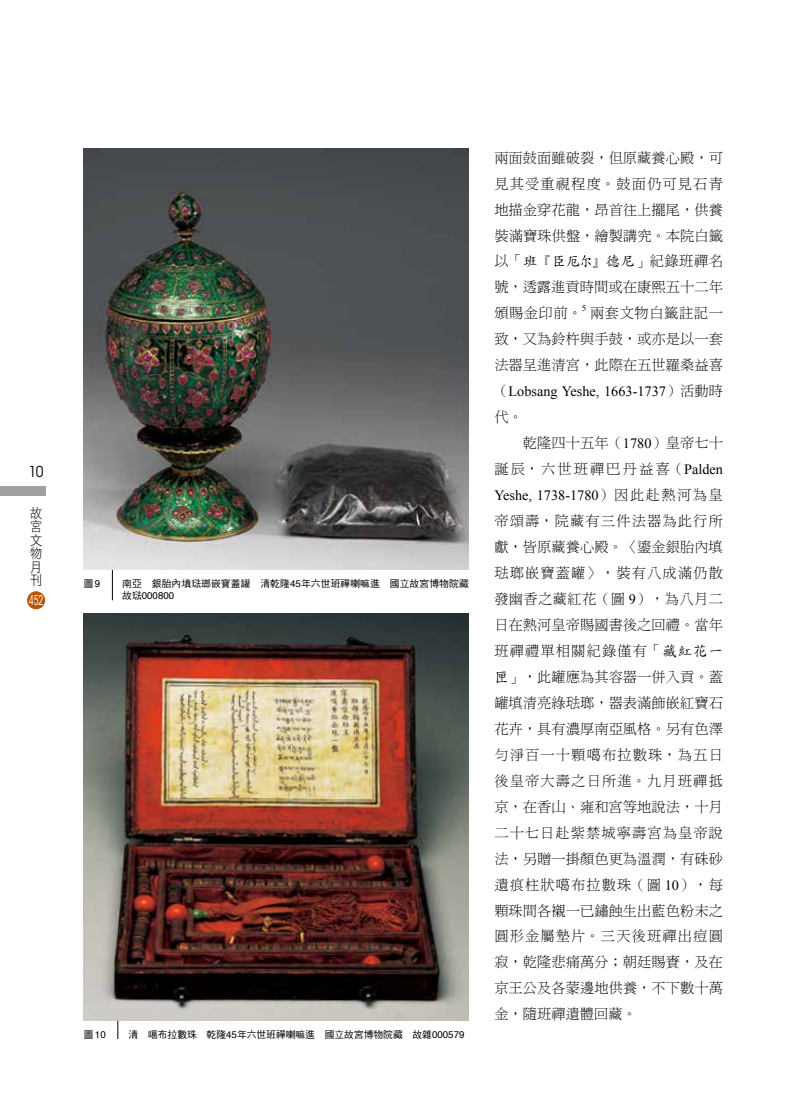
<style>
.page{position:relative;width:808px;height:1106px;background:#fff}
.page>*{position:absolute;margin:0;border:0;box-sizing:border-box;transform-origin:0 0}
.t1{font:condensed 15px "ITC Avant Garde Std";color:#000}
.t2{font:14.25px/26px "DF Ming Std W3";letter-spacing:.005em;color:#000;text-align:justify}
.t3{font:14.25px "Times New Roman";color:#000}
.t4{font:14.25px/26px "DF Ming Std W3";letter-spacing:.075em;color:#000}
.t5{font:13.5px/13.5px "DF Hei Std W3";color:#000;scale:.9 1}
.t6{font:condensed 13.5px "ITC Avant Garde Std";color:#fff;scale:.7 1}
.t7{font:9.75px "DF Hei Std W5";letter-spacing:.01em;color:#000}
.t8{font:9.75px "Helvetica";color:#000}
.t9{font:9px "Times New Roman";color:#000}
.s1{font-family:"Helvetica"}
.s2{font-family:"DF Hei Std W5"}
.s3{font-family:"DF Kai Shu Std W5"}
.s4{font-family:"AR Kai B5";font-weight:500}
.s5{font-family:"DF Ming Std W3"}
.s6{font-family:"Times New Roman"}
</style>
<div class="page">
<svg style="left:581px;top:255px;width:10px;height:12px"></svg>
<div style="left:27px;top:591px;width:18px;height:18px;background:#bb5400;border-radius:50%"></div>
<div style="left:0;top:487px;width:46px;height:9px;background:#9fa0a0"></div>
<hr style="left:112px;top:503px;width:1px;height:97px;background:#000">
<img style="left:84px;top:149px;width:385px;height:420px">
<hr style="left:118px;top:942px;width:1px;height:97px;background:#000">
<img style="left:84px;top:613px;width:385px;height:407px">
<p class="t1" style="left:29px;top:463px;width:16px">10</p>
<p class="t5" style="left:30px;top:506px;width:15px">故宮文物月刊</p>
<p class="t6" style="left:29px;top:592px;width:23px">452</p>
<p class="t7" style="left:84px;top:578px;width:18px">圖<span class="s1">9</span></p>
<p class="t7" style="left:122px;top:578px;width:358px">南亞　銀胎內填琺瑯嵌寶蓋罐　清乾隆<span class="s1">45</span>年六世班禪喇嘛進　國立故宮博物院藏　</p>
<p class="t8" style="left:122px;top:587px;width:54px"><span class="s2">故琺</span>000800</p>
<p class="t8" style="left:84px;top:1026px;width:23px"><span class="s2">圖</span>10</p>
<p class="t7" style="left:129px;top:1028px;width:337px">清　噶布拉數珠　乾隆<span class="s1">45</span>年六世班禪喇嘛進　國立故宮博物院藏　故雜<span class="s1">000579</span></p>
<p class="t2" style="left:494px;top:144px;width:230px">兩面鼓面雖破裂，但原藏養心殿，可見其受重視程度。鼓面仍可見石青地描金穿花龍，昂首往上擺尾，供養裝滿寶珠供盤，繪製講究。本院白籤以「<span class="s3">班</span><span class="s4">『</span><span class="s3">臣厄</span> <span class="s4">』</span><span class="s3">德尼</span>」紀錄班禪名號，透露進貢時間或在康熙五十二年頒賜金印前。</p>
<p class="t9" style="left:582px;top:302px;width:6px">5</p>
<p class="t2" style="left:494px;top:300px;width:230px;text-indent:96px">兩套文物白籤註記一致，又為鈴杵與手鼓，或亦是以一套法器呈進清宮，此際在五世羅桑益喜</p>
<p class="t3" style="left:494px;top:382px;width:230px"><span class="s5">（</span>Lobsang Yeshe, 1663-1737<span class="s5">）活動時</span></p>
<p class="t4" style="left:494px;top:404px;width:230px">代。<br>　　乾隆四十五年（<span class="s6">1780</span>）皇帝七十誕辰，六世班禪巴丹益喜（<span class="s6">Palden</span></p>
<p class="t3" style="left:494px;top:486px;width:230px">Yeshe, 1738-1780<span class="s5">）因此赴熱河為皇</span></p>
<p class="t2" style="left:494px;top:508px;width:230px">帝頌壽，院藏有三件法器為此行所獻，皆原藏養心殿。〈鎏金銀胎內填琺瑯嵌寶蓋罐〉，裝有八成滿仍散發幽香之藏紅花（圖 <span class="s6">9</span>），為八月二日在熱河皇帝賜國書後之回禮。當年班禪禮單相關紀錄僅有「<span class="s3">藏紅花一匣</span>」，此罐應為其容器一併入貢。蓋罐填清亮綠琺瑯，器表滿飾嵌紅寶石花卉，具有濃厚南亞風格。另有色澤勻淨百一十顆噶布拉數珠，為五日後皇帝大壽之日所進。九月班禪抵京，在香山、雍和宮等地說法，十月二十七日赴紫禁城寧壽宮為皇帝說法，另贈一掛顏色更為溫潤，有硃砂遺痕柱狀噶布拉數珠（圖 <span class="s6">10</span>），每顆珠間各襯一已鏽蝕生出藍色粉末之圓形金屬墊片。三天後班禪出痘圓寂，乾隆悲痛萬分；朝廷賜賚，及在京王公及各蒙邊地供養，不下數十萬金，隨班禪遺體回藏。</p>
</div>
